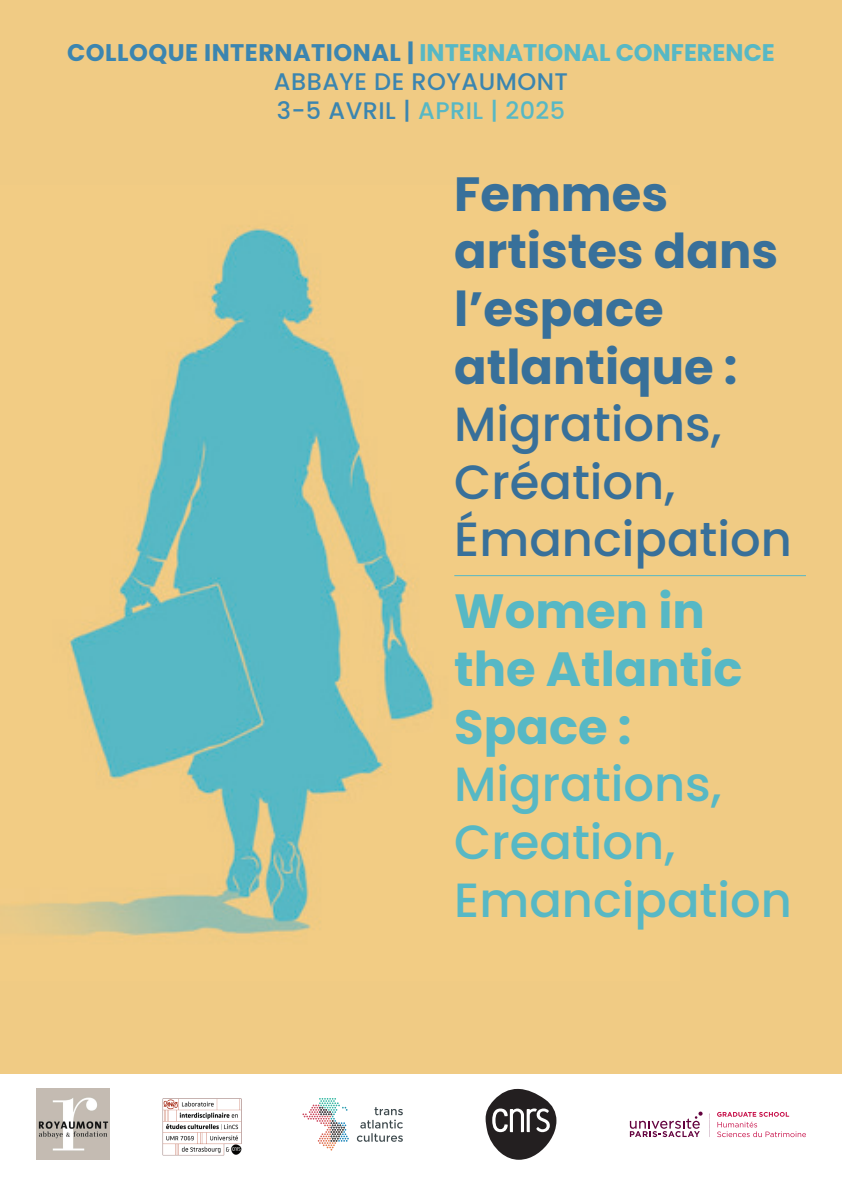
<style>
.page{position:relative;width:842px;height:1191px;background:#fff}
.page>*{position:absolute;margin:0;border:0;box-sizing:border-box;transform-origin:0 0}
.t1{font:700 48px/57.6px "Poppins";color:#38709a}
.t2{font:500 48px/57.6px "Poppins";color:#57b8c5}
.t3{font:700 24px "Poppins";color:#57b8c5}
.t4{font:500 24px "Poppins";letter-spacing:.02em;color:#57b8c5}
.t5{font:500 24px "Poppins";letter-spacing:.02em;color:#3b85b0}
.s1{color:#3b85b0}
.s2{font-weight:500}
.s3{font-weight:700}
</style>
<div class="page">
<div style="left:0;top:0;width:842px;height:1073px;background:#f0cb84"></div>
<img style="left:15px;top:228px;width:665px;height:708px">
<img style="left:36px;top:1089px;width:73px;height:70px">
<svg style="left:309px;top:1098px;width:36px;height:43px"></svg>
<svg style="left:357px;top:1107px;width:46px;height:34px"></svg>
<svg style="left:709px;top:1113px;width:1px;height:24px"></svg>
<svg style="left:630px;top:1111px;width:73px;height:26px"></svg>
<svg style="left:717px;top:1111px;width:89px;height:26px"></svg>
<img style="left:162px;top:1098px;width:80px;height:58px">
<svg style="left:486px;top:1089px;width:70px;height:70px"></svg>
<hr style="left:454px;top:575px;width:352px;height:1px;background:#57b8c5">
<p class="t3" style="left:67px;top:39px;width:709px"><span class="s1">COLLOQUE INTERNATIONAL |</span> INTERNATIONAL CONFERENCE</p>
<p class="t5" style="left:274px;top:68px;width:296px">ABBAYE DE ROYAUMONT</p>
<p class="t4" style="left:277px;top:96px;width:290px"><span class="s1">3-5 AVRIL |</span> APRIL | 2025</p>
<p class="t1" style="left:454px;top:165px;width:339px">Femmes artistes dans l’espace atlantique :<br><span class="s2">Migrations,<br>Création,<br>Émancipation</span></p>
<p class="t2" style="left:454px;top:583px;width:339px"><span class="s3">Women in the Atlantic<br>Space :<br></span>Migrations,<br>Creation,<br>Emancipation</p>
</div>
